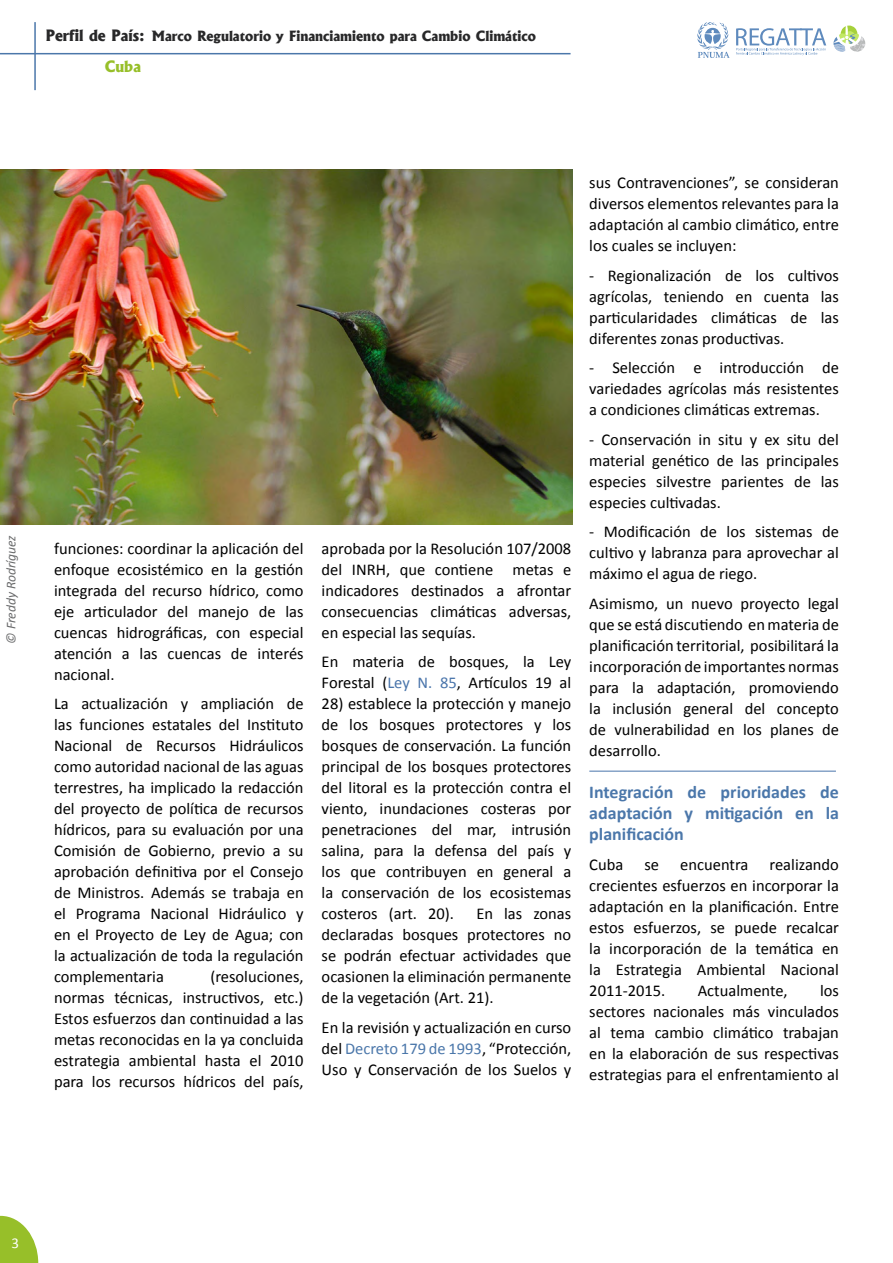
<style>
.page{position:relative;width:893px;height:1263px;background:#fff}
.page>*{position:absolute;margin:0;border:0;box-sizing:border-box;transform-origin:0 0}
.t1{font:700 18px/21px "Calibri";color:#4b77aa;text-align:justify}
.t2{font:16.5px/21px "Calibri";color:#000;text-align:justify}
.t3{font:800 15px "Albertus";color:#97bf29}
.t4{font:15px "Calibri";color:#fff}
.t5{font:800 13.5px "Albertus";color:#282829}
.t6{font:italic 13.5px "Calibri";color:#696a6b}
.s1{font-size:15px}
.s2{color:#4a75ab}
.s3{color:#4b77aa}
</style>
<div class="page">
<img style="left:0;top:169px;width:572px;height:355px">
<hr style="left:589px;top:771px;width:247px;height:1px;background:#4a75ab">
<svg style="left:0;top:1216px;width:38px;height:47px"></svg>
<hr style="left:34px;top:22px;width:2px;height:68px;background:#4b77aa">
<hr style="left:0;top:53px;width:571px;height:1px;background:#4b77aa">
<svg style="left:697px;top:22px;width:32px;height:36px"></svg>
<svg style="left:736px;top:25px;width:130px;height:31px"></svg>
<p class="t5" style="left:45px;top:27px;width:492px"><span class="s1">Perfil de País:</span> Marco Regulatorio y Financiamiento para Cambio Climático</p>
<p class="t3" style="left:105px;top:57px;width:38px">Cuba</p>
<p class="t6" style="left:2px;top:644px;width:110px;rotate:-90deg">© Freddy Rodríguez</p>
<p class="t2" style="left:54px;top:538px;width:251px">funciones: coordinar la aplicación del enfoque ecosistémico en la gestión integrada del recurso hídrico, como eje articulador del manejo de las cuencas hidrográficas, con especial atención a las cuencas de interés nacional.</p>
<p class="t2" style="left:54px;top:693px;width:251px">La actualización y ampliación de las funciones estatales del Instituto Nacional de Recursos Hidráulicos como autoridad nacional de las aguas terrestres, ha implicado la redacción del proyecto de política de recursos hídricos, para su evaluación por una Comisión de Gobierno, previo a su aprobación definitiva por el Consejo de Ministros. Además se trabaja en el Programa Nacional Hidráulico y en el Proyecto de Ley de Agua; con la actualización de toda la regulación complementaria</p>
<p class="t2" style="left:54px;top:966px;width:251px;text-indent:156px">(resoluciones, normas técnicas, instructivos, etc.)<br>Estos esfuerzos dan continuidad a las metas reconocidas en la ya concluida estrategia ambiental hasta el 2010 para los recursos hídricos del país,</p>
<p class="t2" style="left:322px;top:538px;width:251px">aprobada por la Resolución 107/2008 del INRH, que contiene metas e indicadores destinados a afrontar consecuencias climáticas adversas, en especial las sequías.</p>
<p class="t2" style="left:322px;top:651px;width:251px">En materia de bosques, la Ley<br>Forestal (<span class="s2">Ley N. 85</span>, Artículos 19 al</p>
<p class="t2" style="left:322px;top:693px;width:251px">28) establece la protección y manejo de los bosques protectores y los bosques de conservación. La función principal de los bosques protectores del litoral es la protección contra el viento, inundaciones costeras por penetraciones del mar, intrusión salina, para la defensa del país y los que contribuyen en general a la conservación de los ecosistemas costeros (art. 20).</p>
<p class="t2" style="left:322px;top:903px;width:251px;text-indent:155px">En las zonas declaradas bosques protectores no se podrán efectuar actividades que ocasionen la eliminación permanente de la vegetación (Art. 21).</p>
<p class="t2" style="left:322px;top:1017px;width:251px">En la revisión y actualización en curso del <span class="s3">Decreto 179 de 1993</span>, “Protección, Uso y Conservación de los Suelos y</p>
<p class="t2" style="left:589px;top:172px;width:251px">sus Contravenciones”, se consideran diversos elementos relevantes para la adaptación al cambio climático, entre los cuales se incluyen:</p>
<p class="t2" style="left:589px;top:265px;width:251px">- Regionalización de los cultivos agrícolas, teniendo en cuenta las particularidades climáticas de las diferentes zonas productivas.</p>
<p class="t2" style="left:589px;top:357px;width:251px">- Selección e introducción de variedades agrícolas más resistentes a condiciones climáticas extremas.</p>
<p class="t2" style="left:589px;top:429px;width:251px">- Conservación in situ y ex situ del material genético de las principales especies silvestre parientes de las especies cultivadas.</p>
<p class="t2" style="left:589px;top:521px;width:251px">- Modificación de los sistemas de cultivo y labranza para aprovechar al máximo el agua de riego.</p>
<p class="t2" style="left:589px;top:593px;width:251px">Asimismo, un nuevo proyecto legal que se está discutiendo en materia de planificación territorial, posibilitará la incorporación de importantes normas para la adaptación, promoviendo la inclusión general del concepto de vulnerabilidad en los planes de desarrollo.</p>
<p class="t1" style="left:589px;top:781px;width:251px">Integración de prioridades de adaptación y mitigación en la planificación</p>
<p class="t2" style="left:589px;top:853px;width:36px">Cuba</p>
<p class="t2" style="left:644px;top:853px;width:16px">se</p>
<p class="t2" style="left:680px;top:853px;width:70px">encuentra</p>
<p class="t2" style="left:589px;top:853px;width:251px;text-indent:180px">realizando crecientes esfuerzos en incorporar la adaptación en la planificación. Entre estos esfuerzos, se puede recalcar la incorporación de la temática en la Estrategia Ambiental Nacional 2011-2015.</p>
<p class="t2" style="left:589px;top:980px;width:251px;text-indent:231px">los sectores nacionales más vinculados al tema cambio climático trabajan en la elaboración de sus respectivas estrategias para el enfrentamiento al</p>
<p class="t2" style="left:698px;top:980px;width:92px">Actualmente,</p>
<p class="t4" style="left:11px;top:1233px;width:9px">3</p>
</div>
